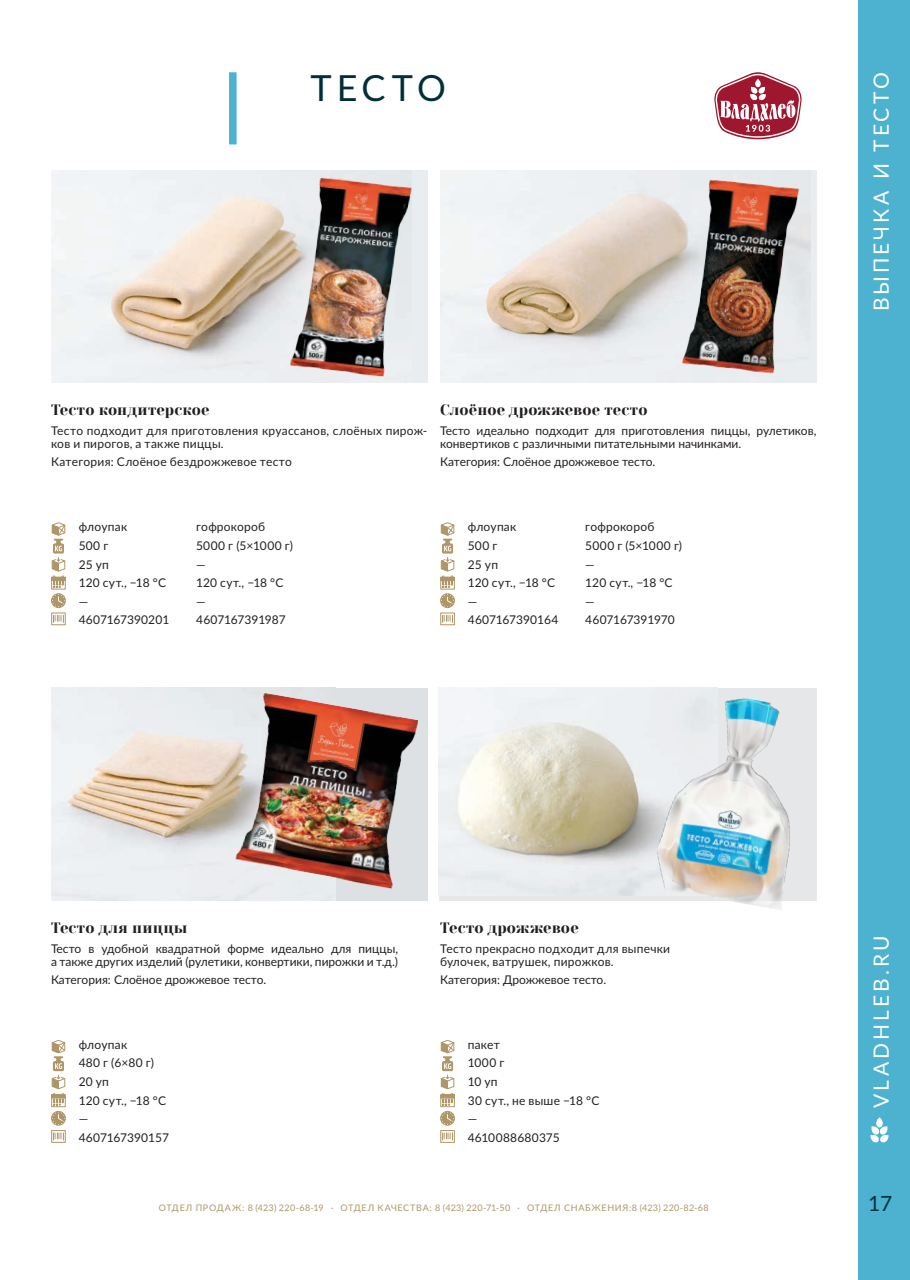
<style>
.page{position:relative;width:910px;height:1280px;background:#fff}
.page>*{position:absolute;margin:0;border:0;box-sizing:border-box;transform-origin:0 0}
.Подзаголовок{font:36px "Lato";letter-spacing:.13em;color:#002f3c}
.t1{font:21px "Lato";letter-spacing:.145em;color:#fff}
.t2{font:21px "Lato";color:#002f3c}
.Имя_продукта{font:15px "Yeseva One";letter-spacing:.015em;color:#231f20}
.Описание_продукта{font:15px "Yeseva One";letter-spacing:.015em;color:#231f20}
.Описание_продукта-2{font:12px/13.5px "Lato";color:#231f20}
.ТТХ{font:12px "Lato";letter-spacing:.015em;color:#231f20}
.Описание_продукта-3{font:12px/13.5px "Lato";letter-spacing:.02em;color:#231f20}
.ТТХ-2{font:12px "Lato";letter-spacing:.045em;color:#231f20}
.ТТХ-3{font:12px "Lato";letter-spacing:-.01em;color:#231f20}
.t3{font:9px "Lato";letter-spacing:.055em;color:#af9668}
</style>
<div class="page">
<div style="left:859px;top:0;width:51px;height:1280px;background:#4cb2cf"></div>
<svg style="left:714px;top:72px;width:88px;height:67px"></svg>
<img style="left:51px;top:688px;width:284px;height:212px">
<img style="left:440px;top:170px;width:370px;height:213px">
<div style="left:51px;top:170px;width:376px;height:213px;background:#eaedf0"></div>
<img style="left:51px;top:198px;width:237px;height:165px">
<div style="left:51px;top:1130px;width:15px;height:13px;border:1px solid #af9668"></div>
<svg style="left:53px;top:1133px;width:11px;height:7px"></svg>
<svg style="left:51px;top:1039px;width:15px;height:87px"></svg>
<div style="left:440px;top:1130px;width:15px;height:13px;border:1px solid #af9668"></div>
<svg style="left:442px;top:1133px;width:11px;height:7px"></svg>
<svg style="left:440px;top:1039px;width:15px;height:87px"></svg>
<div style="left:440px;top:612px;width:15px;height:13px;border:1px solid #af9668"></div>
<svg style="left:442px;top:615px;width:11px;height:7px"></svg>
<svg style="left:440px;top:522px;width:15px;height:86px"></svg>
<div style="left:51px;top:612px;width:15px;height:13px;border:1px solid #af9668"></div>
<svg style="left:53px;top:615px;width:11px;height:7px"></svg>
<svg style="left:51px;top:522px;width:15px;height:86px"></svg>
<div style="left:229px;top:72px;width:8px;height:72px;background:#4cb2cf"></div>
<img style="left:679px;top:176px;width:125px;height:202px">
<img style="left:288px;top:177px;width:124px;height:200px">
<img style="left:231px;top:688px;width:196px;height:206px">
<img style="left:439px;top:688px;width:212px;height:207px">
<img style="left:651px;top:688px;width:166px;height:222px">
<svg style="left:876px;top:1117px;width:7px;height:10px"></svg>
<svg style="left:870px;top:1126px;width:19px;height:17px"></svg>
<p class="Подзаголовок" style="left:310px;top:62px;width:137px">ТЕСТО</p>
<p class="Имя_продукта" style="left:51px;top:401px;width:160px">Тесто кондитерское</p>
<p class="Описание_продукта-3" style="left:51px;top:423px;width:378px">Тесто подходит для приготовления круассанов, слоёных пирож&shy;ков и пирогов, а также пиццы.</p>
<p class="Описание_продукта-3" style="left:51px;top:454px;width:243px">Категория: Слоёное бездрожжевое тесто</p>
<p class="Имя_продукта" style="left:440px;top:401px;width:209px">Слоёное дрожжевое тесто</p>
<p class="Описание_продукта-2" style="left:440px;top:423px;width:378px">Тесто идеально подходит для приготовления пиццы, рулетиков, конвертиков с различными питательными начинками.</p>
<p class="Описание_продукта-2" style="left:440px;top:454px;width:217px">Категория: Слоёное дрожжевое тесто.</p>
<p class="ТТХ" style="left:79px;top:518px;width:50px">флоупак</p>
<p class="ТТХ" style="left:79px;top:537px;width:31px">500 г</p>
<p class="ТТХ" style="left:79px;top:555px;width:32px">25 уп</p>
<p class="ТТХ" style="left:79px;top:574px;width:89px">120 сут., −18 °C</p>
<p class="ТТХ" style="left:79px;top:593px;width:11px">—</p>
<p class="ТТХ" style="left:79px;top:611px;width:92px">4607167390201</p>
<p class="ТТХ" style="left:196px;top:518px;width:71px">гофрокороб</p>
<p class="ТТХ-2" style="left:196px;top:537px;width:98px">5000 г (5×1000 г)</p>
<p class="ТТХ" style="left:196px;top:556px;width:11px">—</p>
<p class="ТТХ" style="left:196px;top:574px;width:89px">120 сут., −18 °C</p>
<p class="ТТХ" style="left:196px;top:593px;width:11px">—</p>
<p class="ТТХ-3" style="left:196px;top:611px;width:91px">4607167391987</p>
<p class="ТТХ" style="left:468px;top:518px;width:50px">флоупак</p>
<p class="ТТХ" style="left:468px;top:537px;width:31px">500 г</p>
<p class="ТТХ" style="left:468px;top:555px;width:32px">25 уп</p>
<p class="ТТХ" style="left:468px;top:574px;width:89px">120 сут., −18 °C</p>
<p class="ТТХ" style="left:468px;top:593px;width:11px">—</p>
<p class="ТТХ" style="left:468px;top:611px;width:92px">4607167390164</p>
<p class="ТТХ" style="left:585px;top:518px;width:71px">гофрокороб</p>
<p class="ТТХ-2" style="left:585px;top:537px;width:98px">5000 г (5×1000 г)</p>
<p class="ТТХ" style="left:585px;top:556px;width:11px">—</p>
<p class="ТТХ" style="left:585px;top:574px;width:89px">120 сут., −18 °C</p>
<p class="ТТХ" style="left:585px;top:593px;width:11px">—</p>
<p class="ТТХ-3" style="left:585px;top:611px;width:91px">4607167391970</p>
<h2 class="t1" style="left:866px;top:311px;width:241px;rotate:-90deg">ВЫПЕЧКА И ТЕСТО</h2>
<p class="Имя_продукта" style="left:51px;top:919px;width:138px">Тесто для пиццы</p>
<p class="Описание_продукта-2" style="left:51px;top:941px;width:349px">Тесто в удобной квадратной форме идеально для пиццы, а также других изделий (рулетики, конвертики, пирожки и т.д.)</p>
<p class="Описание_продукта-2" style="left:51px;top:972px;width:217px">Категория: Слоёное дрожжевое тесто.</p>
<p class="ТТХ" style="left:79px;top:1036px;width:50px">флоупак</p>
<p class="ТТХ" style="left:79px;top:1054px;width:77px">480 г (6×80 г)</p>
<p class="ТТХ" style="left:79px;top:1073px;width:32px">20 уп</p>
<p class="ТТХ" style="left:79px;top:1092px;width:89px">120 сут., −18 °C</p>
<p class="ТТХ" style="left:79px;top:1110px;width:11px">—</p>
<p class="ТТХ" style="left:79px;top:1129px;width:92px">4607167390157</p>
<p class="Описание_продукта" style="left:440px;top:919px;width:140px">Тесто дрожжевое</p>
<p class="Описание_продукта-3" style="left:440px;top:941px;width:232px">Тесто прекрасно подходит для выпечки булочек, ватрушек, пирожков.</p>
<p class="Описание_продукта-2" style="left:440px;top:972px;width:168px">Категория: Дрожжевое тесто.</p>
<p class="ТТХ" style="left:468px;top:1036px;width:34px">пакет</p>
<p class="ТТХ" style="left:468px;top:1054px;width:38px">1000 г</p>
<p class="ТТХ" style="left:468px;top:1073px;width:31px">10 уп</p>
<p class="ТТХ" style="left:468px;top:1092px;width:133px">30 сут., не выше −18 °C</p>
<p class="ТТХ" style="left:468px;top:1110px;width:11px">—</p>
<p class="ТТХ" style="left:468px;top:1129px;width:93px">4610088680375</p>
<p class="t3" style="left:159px;top:1201px;width:551px">ОТДЕЛ ПРОДАЖ: 8 (423) 220-68-19 · ОТДЕЛ КАЧЕСТВА: 8 (423) 220-71-50 · ОТДЕЛ СНАБЖЕНИЯ:8 (423) 220-82-68</p>
<h2 class="t1" style="left:866px;top:1108px;width:174px;rotate:-90deg">VLADHLEB.RU</h2>
<h2 class="t2" style="left:868px;top:1189px;width:26px">17</h2>
</div>
